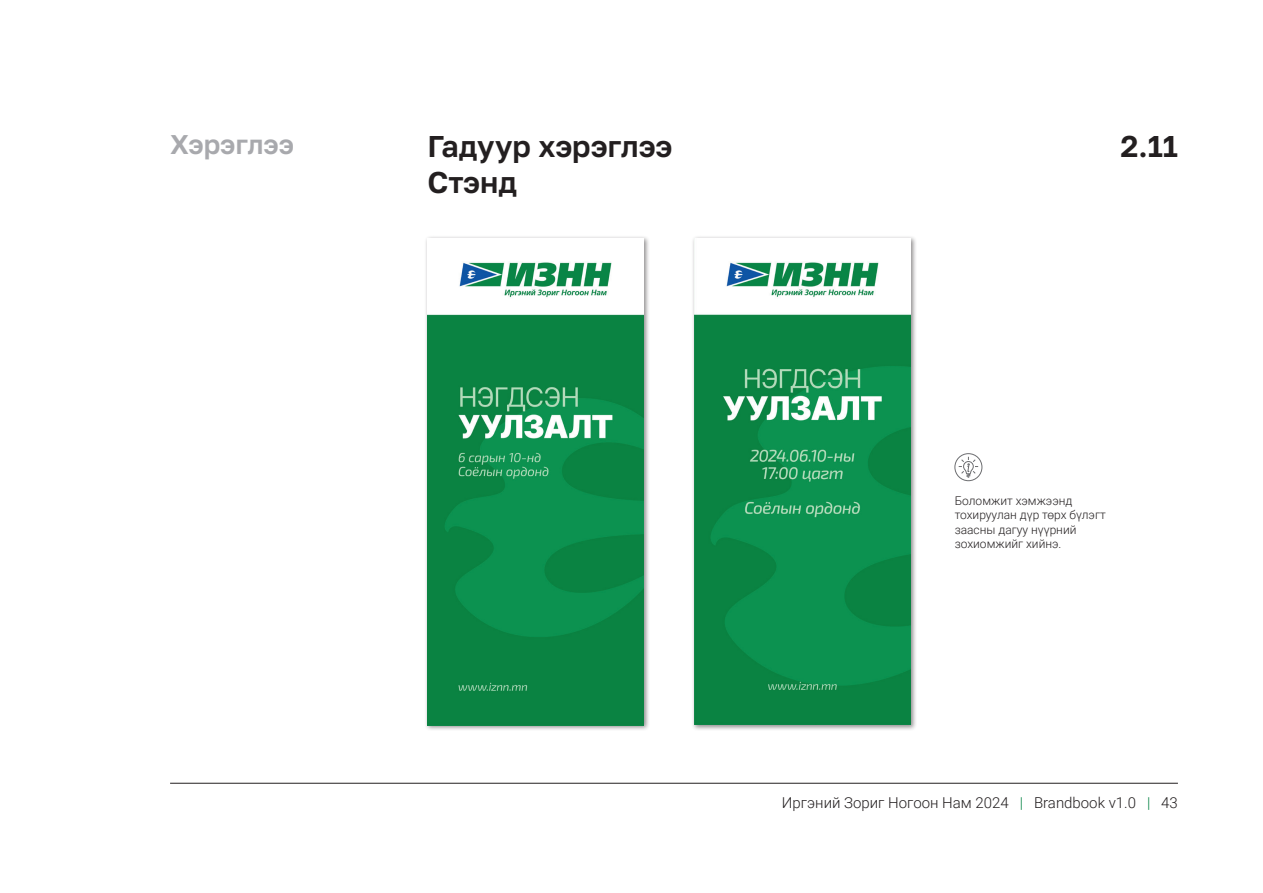
<style>
.page{position:relative;width:1263px;height:893px;background:#fff}
.page>*{position:absolute;margin:0;border:0;box-sizing:border-box;transform-origin:0 0}
.t1{font:600 30px/36px "Golos Text";color:#231f20}
.t2{font:600 27px "Golos Text";color:#a8a9ad}
.t3{font:300 15px "Roboto";color:#231f20}
.t4{font:300 12px/14.4px "Roboto";color:#231f20}
.s1{color:#008141}
</style>
<div class="page">
<hr style="left:170px;top:783px;width:1008px;height:1px;background:#231f20">
<div style="left:424px;top:235px;width:226px;height:496px;background:#231f20;opacity:.5"></div>
<img style="left:427px;top:238px;width:217px;height:487px">
<div style="left:691px;top:235px;width:226px;height:496px;background:#231f20;opacity:.5"></div>
<img style="left:694px;top:238px;width:217px;height:487px">
<svg style="left:954px;top:453px;width:28px;height:28px"></svg>
<h2 class="t2" style="left:170px;top:128px;width:125px">Хэрэглээ</h2>
<h1 class="t1" style="left:1120px;top:128px;width:59px">2.11</h1>
<h1 class="t1" style="left:427px;top:128px;width:247px">Гадуур хэрэглээ<br>Стэнд</h1>
<p class="t4" style="left:955px;top:493px;width:153px">Боломжит хэмжээнд тохируулан дүр төрх бүлэгт заасны дагуу нүүрний зохиомжийг хийнэ.</p>
<p class="t3" style="left:782px;top:792px;width:397px">Иргэний Зориг Ногоон Нам 2024 <span class="s1">|</span> Brandbook v1.0 <span class="s1">|</span> 43</p>
</div>
